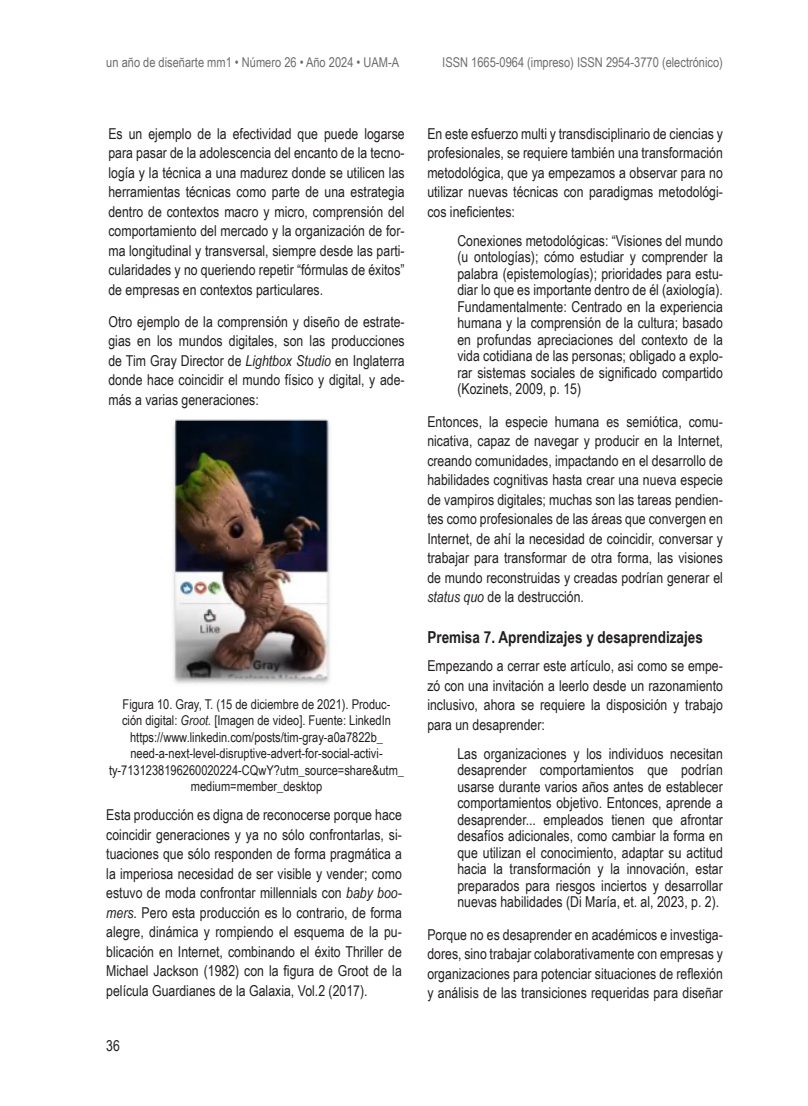
<style>
.page{position:relative;width:808px;height:1106px;background:#fff}
.page>*{position:absolute;margin:0;border:0;box-sizing:border-box;transform-origin:0 0}
.subtitulo{font:700 16.5px "Arial Narrow";color:#231f20}
.texto_corrido{font:15px/19.5px "Arial Narrow";color:#231f20;text-align:justify}
.Citation{font:15px/16.5px "Arial Narrow";color:#231f20;text-align:justify}
.pie_de_imagen{font:13.5px/16.5px "Arial Narrow";color:#231f20;text-align:center}
.t1{font:13.5px "Arial Narrow";color:#6c6d70}
.s1{font-style:italic}
</style>
<div class="page">
<img style="left:170px;top:419px;width:160px;height:265px">
<p class="t1" style="left:106px;top:52px;width:294px">un año de diseñarte mm1 • Número 26 • Año 2024 • UAM-A</p>
<p class="t1" style="left:442px;top:52px;width:282px">ISSN 1665-0964 (impreso) ISSN 2954-3770 (electrónico)</p>
<p class="texto_corrido" style="left:108px;top:123px;width:298px">Es un ejemplo de la efectividad que puede logarse para pasar de la adolescencia del encanto de la tecno&shy;logía y la técnica a una madurez donde se utilicen las herramientas técnicas como parte de una estrategia dentro de contextos macro y micro, comprensión del comportamiento del mercado y la organización de for&shy;ma longitudinal y transversal, siempre desde las parti&shy;cularidades y no queriendo repetir “fórmulas de éxitos” de empresas en contextos particulares.</p>
<p class="texto_corrido" style="left:108px;top:311px;width:298px">Otro ejemplo de la comprensión y diseño de estrate&shy;gias en los mundos digitales, son las producciones de Tim Gray Director de <span class="s1">Lightbox Studio</span> en Inglaterra donde hace coincidir el mundo físico y digital, y ade&shy;más a varias generaciones:</p>
<p class="pie_de_imagen" style="left:109px;top:695px;width:297px">Figura 10. Gray, T. (15 de diciembre de 2021). Produc-<br>ción digital: <span class="s1">Groot.</span> [Imagen de video]. Fuente: LinkedIn https://www.linkedin.com/posts/tim-gray-a0a7822b_ need-a-next-level-disruptive-advert-for-social-activi&shy;ty-7131238196260020224-CQwY?utm_source=share&amp;utm_ medium=member_desktop</p>
<p class="texto_corrido" style="left:106px;top:804px;width:297px">Esta producción es digna de reconocerse porque hace coincidir generaciones y ya no sólo confrontarlas, si&shy;tuaciones que sólo responden de forma pragmática a la imperiosa necesidad de ser visible y vender; como estuvo de moda confrontar millennials con <span class="s1">baby boo&shy;mers</span>. Pero esta producción es lo contrario, de forma alegre, dinámica y rompiendo el esquema de la pu&shy;blicación en Internet, combinando el éxito Thriller de Michael Jackson (1982) con la figura de Groot de la película Guardianes de la Galaxia, Vol.2 (2017).</p>
<p class="texto_corrido" style="left:106px;top:1035px;width:15px">36</p>
<p class="texto_corrido" style="left:427px;top:123px;width:297px">En este esfuerzo multi y transdisciplinario de ciencias y profesionales, se requiere también una transformación metodológica, que ya empezamos a observar para no utilizar nuevas técnicas con paradigmas metodológi&shy;cos ineficientes:</p>
<p class="Citation" style="left:457px;top:232px;width:267px">Conexiones metodológicas: “Visiones del mundo (u ontologías); cómo estudiar y comprender la palabra (epistemologías); prioridades para estu&shy;diar lo que es importante dentro de él (axiología).<br>Fundamentalmente: Centrado en la experiencia humana y la comprensión de la cultura; basado en profundas apreciaciones del contexto de la vida cotidiana de las personas; obligado a explo&shy;rar sistemas sociales de significado compartido (Kozinets, 2009, p. 15)</p>
<p class="texto_corrido" style="left:427px;top:411px;width:297px">Entonces, la especie humana es semiótica, comu&shy;nicativa, capaz de navegar y producir en la Internet, creando comunidades, impactando en el desarrollo de habilidades cognitivas hasta crear una nueva especie de vampiros digitales; muchas son las tareas pendien&shy;tes como profesionales de las áreas que convergen en Internet, de ahí la necesidad de coincidir, conversar y trabajar para transformar de otra forma, las visiones de mundo reconstruidas y creadas podrían generar el <span class="s1">status quo</span> de la destrucción.</p>
<p class="subtitulo" style="left:427px;top:624px;width:277px">Premisa 7. Aprendizajes y desaprendizajes</p>
<p class="texto_corrido" style="left:427px;top:655px;width:297px">Empezando a cerrar este artículo, asi como se empe&shy;zó con una invitación a leerlo desde un razonamiento inclusivo, ahora se requiere la disposición y trabajo para un desaprender:</p>
<p class="Citation" style="left:457px;top:744px;width:267px">Las organizaciones y los individuos necesitan desaprender comportamientos que podrían usarse durante varios años antes de establecer comportamientos objetivo. Entonces, aprende a desaprender... empleados tienen que afrontar desafíos adicionales, como cambiar la forma en que utilizan el conocimiento, adaptar su actitud hacia la transformación y la innovación, estar preparados para riesgos inciertos y desarrollar nuevas habilidades (Di María, et. al, 2023, p. 2).</p>
<p class="texto_corrido" style="left:427px;top:924px;width:297px">Porque no es desaprender en académicos e investiga&shy;dores, sino trabajar colaborativamente con empresas y organizaciones para potenciar situaciones de reflexión y análisis de las transiciones requeridas para diseñar</p>
</div>
